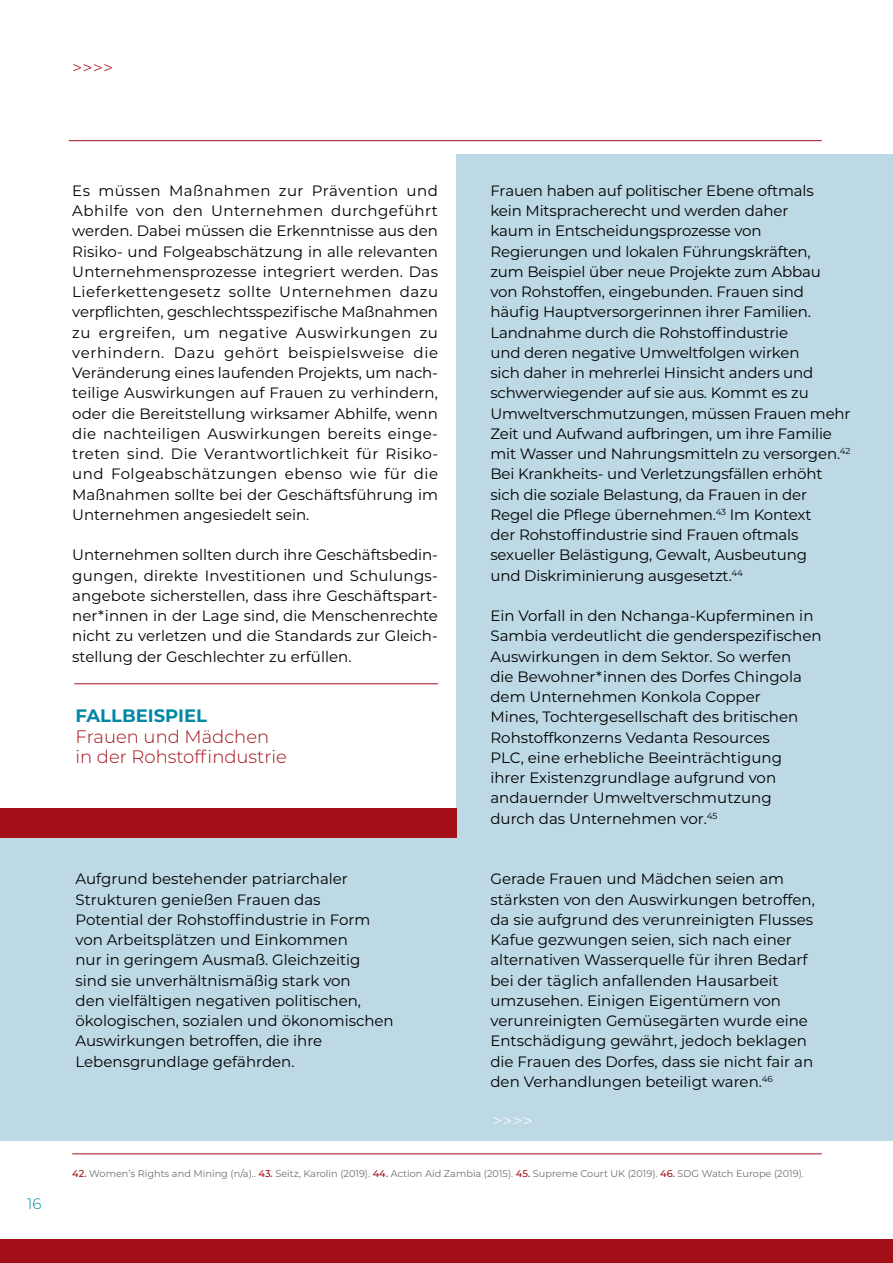
<style>
.page{position:relative;width:893px;height:1263px;background:#fff}
.page>*{position:absolute;margin:0;border:0;box-sizing:border-box;transform-origin:0 0}
.t1{font:300 18px/20.2px "Montserrat";color:#a30f17}
.t2{font:700 18px "Montserrat";color:#0088a5}
.t3{font:300 18px "Montserrat";color:#fff}
.t4{font:15px/20.2px "Montserrat";color:#000}
.t5{font:300 15px "Montserrat";color:#0088a5}
.t6{font:9.75px "Montserrat";color:#6f6f6e}
.s1{font-weight:500;color:#a30f17}
</style>
<div class="page">
<div style="left:0;top:1239px;width:893px;height:24px;background:#a30f17"></div>
<hr style="left:72px;top:1153px;width:750px;height:1px;background:#a30f17">
<hr style="left:69px;top:140px;width:753px;height:1px;background:#a30f17">
<div style="left:456px;top:154px;width:437px;height:986px;background:#bdd9e5"></div>
<div style="left:0;top:827px;width:456px;height:313px;background:#bdd9e5"></div>
<hr style="left:74px;top:683px;width:364px;height:1px;background:#a30f17">
<div style="left:0;top:808px;width:456px;height:29px;background:#a30f17"></div>
<p class="t1" style="left:72px;top:59px;width:42px">&gt;&gt;&gt;&gt;</p>
<p class="t5" style="left:27px;top:1198px;width:16px">16</p>
<p class="t4" style="left:72px;top:181px;width:367px;text-align:justify">Es müssen Maßnahmen zur Prävention und Abhilfe von den Unternehmen durchgeführt werden. Dabei müssen die Erkenntnisse aus den Risiko- und Folgeabschätzung in alle relevanten Unternehmensprozesse integriert werden. Das Lieferkettengesetz sollte Unternehmen dazu verpflichten, geschlechtsspezifische Maßnahmen zu ergreifen, um negative Auswirkungen zu verhindern. Dazu gehört beispielsweise die Veränderung eines laufenden Projekts, um nach&shy;teilige Auswirkungen auf Frauen zu verhindern, oder die Bereitstellung wirksamer Abhilfe, wenn die nachteiligen Auswirkungen bereits einge&shy;treten sind. Die Verantwortlichkeit für Risiko&shy;und Folgeabschätzungen ebenso wie für die Maßnahmen sollte bei der Geschäftsführung im Unternehmen angesiedelt sein.</p>
<p class="t4" style="left:72px;top:545px;width:367px;text-align:justify">Unternehmen sollten durch ihre Geschäftsbedin&shy;gungen, direkte Investitionen und Schulungs&shy;angebote sicherstellen, dass ihre Geschäftspart&shy;ner*innen in der Lage sind, die Menschenrechte nicht zu verletzen und die Standards zur Gleich&shy;stellung der Geschlechter zu erfüllen.</p>
<p class="t2" style="left:75px;top:706px;width:133px">FALLBEISPIEL</p>
<p class="t1" style="left:75px;top:727px;width:213px">Frauen und Mädchen in der Rohstoffindustrie</p>
<p class="t4" style="left:75px;top:869px;width:320px">Aufgrund bestehender patriarchaler Strukturen genießen Frauen das<br>Potential der Rohstoffindustrie in Form von Arbeitsplätzen und Einkommen<br>nur in geringem Ausmaß. Gleichzeitig sind sie unverhältnismäßig stark von<br>den vielfältigen negativen politischen, ökologischen, sozialen und ökonomischen Auswirkungen betroffen, die ihre Lebensgrundlage gefährden.</p>
<p class="t4" style="left:490px;top:181px;width:362px">Frauen haben auf politischer Ebene oftmals<br>kein Mitspracherecht und werden daher<br>kaum in Entscheidungsprozesse von Regierungen und lokalen Führungskräften,<br>zum Beispiel über neue Projekte zum Abbau von Rohstoffen, eingebunden. Frauen sind häufig Hauptversorgerinnen ihrer Familien.<br>Landnahme durch die Rohstoffindustrie<br>und deren negative Umweltfolgen wirken<br>sich daher in mehrerlei Hinsicht anders und schwerwiegender auf sie aus. Kommt es zu Umweltverschmutzungen, müssen Frauen mehr Zeit und Aufwand aufbringen, um ihre Familie mit Wasser und Nahrungsmitteln zu versorgen.<sup>42<br></sup>Bei Krankheits- und Verletzungsfällen erhöht sich die soziale Belastung, da Frauen in der Regel die Pflege übernehmen.<sup>43</sup> Im Kontext<br>der Rohstoffindustrie sind Frauen oftmals sexueller Belästigung, Gewalt, Ausbeutung<br>und Diskriminierung ausgesetzt.<sup>44</sup></p>
<p class="t4" style="left:490px;top:606px;width:333px">Ein Vorfall in den Nchanga-Kupferminen in Sambia verdeutlicht die genderspezifischen Auswirkungen in dem Sektor. So werfen<br>die Bewohner*innen des Dorfes Chingola dem Unternehmen Konkola Copper<br>Mines, Tochtergesellschaft des britischen Rohstoffkonzerns Vedanta Resources<br>PLC, eine erhebliche Beeinträchtigung<br>ihrer Existenzgrundlage aufgrund von andauernder Umweltverschmutzung<br>durch das Unternehmen vor.<sup>45</sup></p>
<p class="t4" style="left:490px;top:869px;width:326px">Gerade Frauen und Mädchen seien am stärksten von den Auswirkungen betroffen, da sie aufgrund des verunreinigten Flusses Kafue gezwungen seien, sich nach einer alternativen Wasserquelle für ihren Bedarf bei der täglich anfallenden Hausarbeit umzusehen. Einigen Eigentümern von verunreinigten Gemüsegärten wurde eine Entschädigung gewährt, jedoch beklagen die Frauen des Dorfes, dass sie nicht fair an den Verhandlungen beteiligt waren.<sup>46</sup></p>
<p class="t3" style="left:492px;top:1114px;width:42px">&gt;&gt;&gt;&gt;</p>
<p class="t6" style="left:72px;top:1168px;width:733px"><span class="s1">42.</span> Women’s Rights and Mining (n/a).. <span class="s1">43.</span> Seitz, Karolin (2019). <span class="s1">44.</span> Action Aid Zambia (2015). <span class="s1">45.</span> Supreme Court UK (2019). <span class="s1">46.</span> SDG Watch Europe (2019).</p>
</div>
